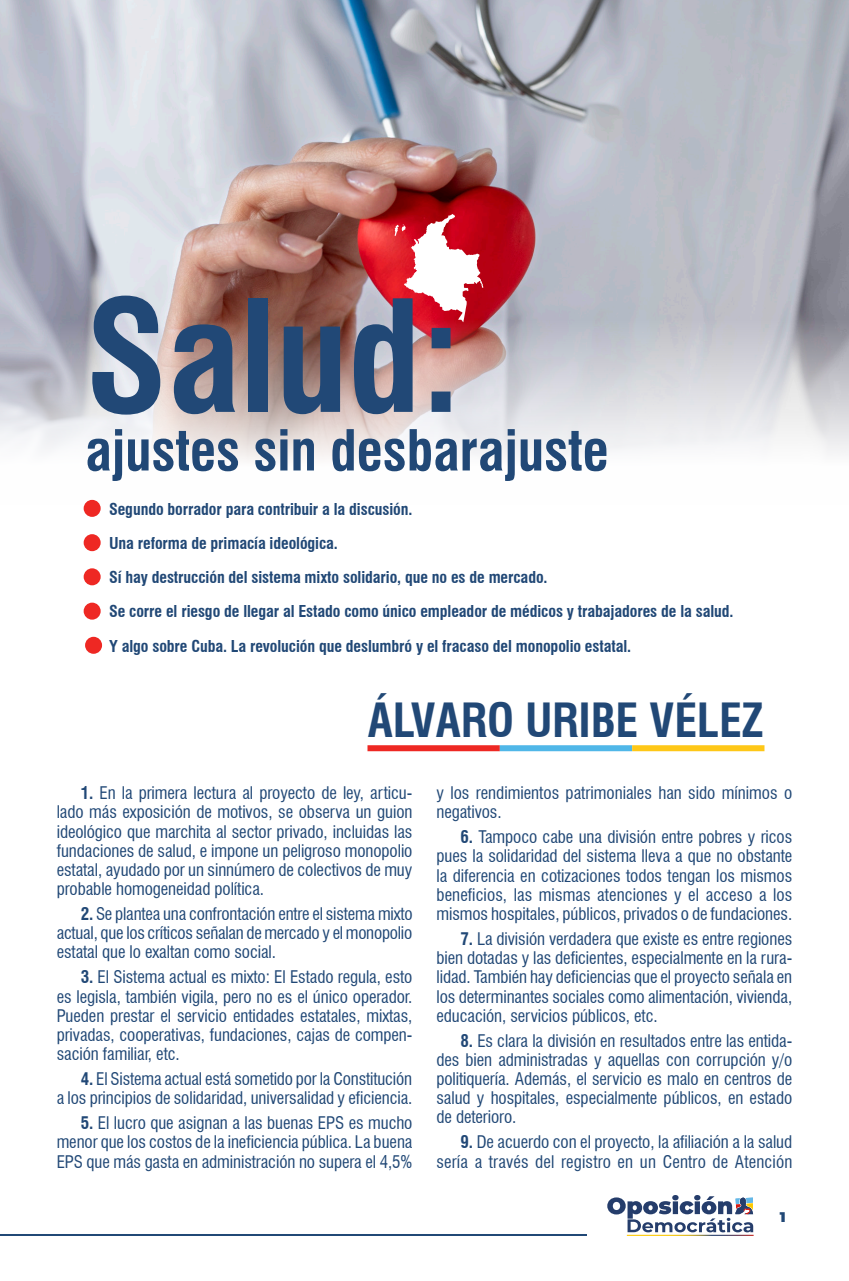
<style>
.page{position:relative;width:849px;height:1281px;background:#fff}
.page>*{position:absolute;margin:0;border:0;box-sizing:border-box;transform-origin:0 0}
.BODY_TEXT{font:700 condensed 151px "Swiss 721 BT";letter-spacing:-.005em;color:#214876}
.BODY_TEXT-2{font:700 condensed 55px "Swiss 721 BT";letter-spacing:-.005em;color:#214876}
.BODY_TEXT-3{font:700 condensed 46px "Swiss 721 BT";letter-spacing:-.005em;color:#214876}
.BODY_TEXT-1{font:condensed 17px/19.2px "Swiss 721 BT";letter-spacing:-.005em;color:#214876;text-align:justify}
.BODY_TEXT-4{font:700 condensed 16px "Swiss 721 BT";letter-spacing:-.005em;color:#214876}
.t1{font:900 14px "Montserrat";color:#214876}
.s1{font-weight:700}
</style>
<div class="page">
<svg style="left:607px;top:1195px;width:147px;height:37px"></svg>
<hr style="left:0;top:1234px;width:587px;height:2px;background:#214876">
<img style="left:0;top:0;width:849px;height:505px">
<svg style="left:395px;top:214px;width:88px;height:108px"></svg>
<div style="left:84px;top:500px;width:17px;height:17px;background:#ee2823;border-radius:50%"></div>
<div style="left:84px;top:534px;width:17px;height:17px;background:#ee2823;border-radius:50%"></div>
<div style="left:84px;top:568px;width:17px;height:17px;background:#ee2823;border-radius:50%"></div>
<div style="left:84px;top:602px;width:17px;height:18px;background:#ee2823;border-radius:50%"></div>
<div style="left:367px;top:745px;width:133px;height:6px;background:#ee2823"></div>
<div style="left:500px;top:745px;width:132px;height:6px;background:#50b7e8"></div>
<div style="left:632px;top:745px;width:132px;height:6px;background:#fec717"></div>
<div style="left:85px;top:637px;width:17px;height:17px;background:#ee2823;border-radius:50%"></div>
<p class="BODY_TEXT" style="left:85px;top:266px;width:378px">Salud:</p>
<p class="BODY_TEXT-2" style="left:85px;top:417px;width:525px">ajustes sin desbarajuste</p>
<p class="BODY_TEXT-4" style="left:109px;top:499px;width:305px">Segundo borrador para contribuir a la discusión.</p>
<p class="BODY_TEXT-4" style="left:109px;top:534px;width:230px">Una reforma de primacía ideológica.</p>
<p class="BODY_TEXT-4" style="left:109px;top:568px;width:440px">Sí hay destrucción del sistema mixto solidario, que no es de mercado.</p>
<p class="BODY_TEXT-4" style="left:109px;top:602px;width:626px">Se corre el riesgo de llegar al Estado como único empleador de médicos y trabajadores de la salud.</p>
<p class="BODY_TEXT-4" style="left:109px;top:636px;width:523px">Y algo sobre Cuba. La revolución que deslumbró y el fracaso del monopolio estatal.</p>
<p class="BODY_TEXT-3" style="left:368px;top:692px;width:397px">ÁLVARO URIBE VÉLEZ</p>
<p class="BODY_TEXT-1" style="left:57px;top:783px;width:357px;text-indent:24px"><span class="s1">1.</span> En la primera lectura al proyecto de ley, articu&shy;lado más exposición de motivos, se observa un guion ideológico que marchita al sector privado, incluidas las fundaciones de salud, e impone un peligroso monopolio estatal, ayudado por un sinnúmero de colectivos de muy probable homogeneidad política.</p>
<p class="BODY_TEXT-1" style="left:57px;top:904px;width:357px;text-indent:24px"><span class="s1">2.</span> Se plantea una confrontación entre el sistema mixto actual, que los críticos señalan de mercado y el monopolio estatal que lo exaltan como social.</p>
<p class="BODY_TEXT-1" style="left:57px;top:967px;width:357px;text-indent:24px"><span class="s1">3.</span> El Sistema actual es mixto: El Estado regula, esto es legisla, también vigila, pero no es el único operador.<br>Pueden prestar el servicio entidades estatales, mixtas, privadas, cooperativas, fundaciones, cajas de compen&shy;sación familiar, etc.</p>
<p class="BODY_TEXT-1" style="left:57px;top:1069px;width:357px;text-align:right"><span class="s1">4.</span> El Sistema actual está sometido por la Constitución<br>a los principios de solidaridad, universalidad y eficiencia.</p>
<p class="BODY_TEXT-1" style="left:57px;top:1113px;width:357px;text-indent:24px"><span class="s1">5.</span> El lucro que asignan a las buenas EPS es mucho menor que los costos de la ineficiencia pública. La buena EPS que más gasta en administración no supera el 4,5%</p>
<p class="BODY_TEXT-1" style="left:436px;top:783px;width:357px">y los rendimientos patrimoniales han sido mínimos o negativos.</p>
<p class="BODY_TEXT-1" style="left:436px;top:827px;width:357px;text-indent:24px"><span class="s1">6.</span> Tampoco cabe una división entre pobres y ricos pues la solidaridad del sistema lleva a que no obstante la diferencia en cotizaciones todos tengan los mismos beneficios, las mismas atenciones y el acceso a los mismos hospitales, públicos, privados o de fundaciones.</p>
<p class="BODY_TEXT-1" style="left:436px;top:929px;width:357px;text-indent:24px"><span class="s1">7.</span> La división verdadera que existe es entre regiones bien dotadas y las deficientes, especialmente en la rura&shy;lidad. También hay deficiencias que el proyecto señala en los determinantes sociales como alimentación, vivienda, educación, servicios públicos, etc.</p>
<p class="BODY_TEXT-1" style="left:436px;top:1031px;width:357px;text-indent:24px"><span class="s1">8.</span> Es clara la división en resultados entre las entida&shy;des bien administradas y aquellas con corrupción y/o politiquería. Además, el servicio es malo en centros de salud y hospitales, especialmente públicos, en estado de deterioro.</p>
<p class="BODY_TEXT-1" style="left:436px;top:1132px;width:357px;text-align:right"><span class="s1">9.</span> De acuerdo con el proyecto, la afiliación a la salud sería a través del registro en un Centro de Atención</p>
<p class="t1" style="left:779px;top:1207px;width:7px">1</p>
</div>
